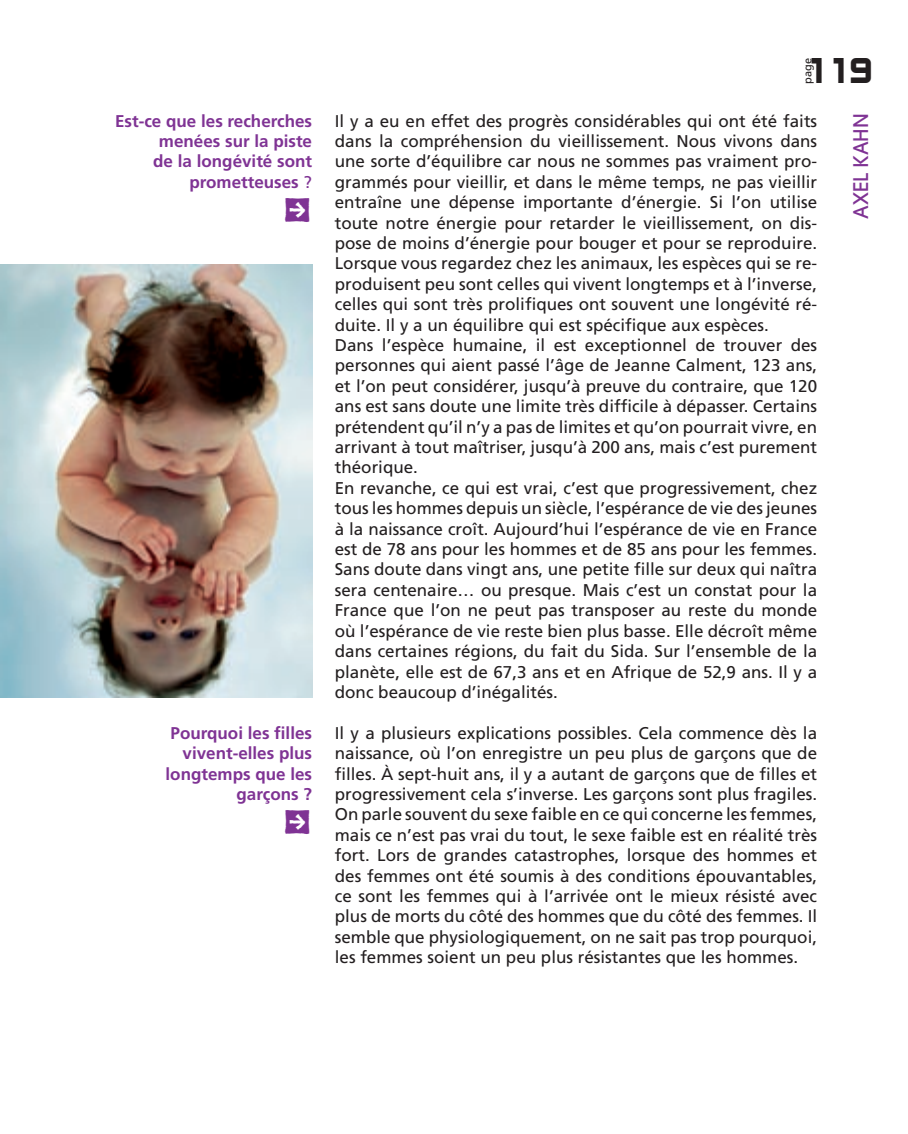
<style>
.page{position:relative;width:908px;height:1134px;background:#fff}
.page>*{position:absolute;margin:0;border:0;box-sizing:border-box;transform-origin:0 0}
.t1{font:48px "Kosmik Glyphs";color:#7f3394}
.t2{font:32px "Gondorf";color:#231f20}
.t3{font:500 20px "Avant Garde";color:#7f3394}
.t4{font:17px/20.4px "Frutiger";color:#231f20}
.t5{font:700 17px/20.4px "Frutiger";color:#7f3394;text-align:right}
.t6{font:11px "Frutiger";color:#231f20}
.s1{font-weight:400}
</style>
<div class="page">
<img style="left:0;top:264px;width:312px;height:433px">
<p class="t5" style="left:115px;top:110px;width:198px">Est-ce que les recherches menées sur la piste<br>de la longévité sont prometteuses <span class="s1">?</span></p>
<h1 class="t1" style="left:283px;top:185px;width:29px">2</h1>
<p class="t5" style="left:165px;top:722px;width:148px">Pourquoi les filles vivent-elles plus longtemps que les garçons ?</p>
<h1 class="t1" style="left:283px;top:798px;width:29px">2</h1>
<h2 class="t2" style="left:805px;top:49px;width:67px">119</h2>
<p class="t6" style="left:800px;top:84px;width:27px;rotate:-90deg">page</p>
<p class="t4" style="left:334px;top:110px;width:483px">Il y a eu en effet des progrès considérables qui ont été faits dans la compréhension du vieillissement. Nous vivons dans une sorte d’équilibre car nous ne sommes pas vraiment pro&shy;grammés pour vieillir, et dans le même temps, ne pas vieillir entraîne une dépense importante d’énergie. Si l’on utilise toute notre énergie pour retarder le vieillissement, on dis&shy;pose de moins d’énergie pour bouger et pour se reproduire.<br>Lorsque vous regardez chez les animaux, les espèces qui se re&shy;produisent peu sont celles qui vivent longtemps et à l’inverse, celles qui sont très prolifiques ont souvent une longévité ré&shy;duite. Il y a un équilibre qui est spécifique aux espèces.<br>Dans l’espèce humaine, il est exceptionnel de trouver des personnes qui aient passé l’âge de Jeanne Calment, 123 ans, et l’on peut considérer, jusqu’à preuve du contraire, que 120 ans est sans doute une limite très difficile à dépasser. Certains prétendent qu’il n’y a pas de limites et qu’on pourrait vivre, en arrivant à tout maîtriser, jusqu’à 200 ans, mais c’est purement théorique.<br>En revanche, ce qui est vrai, c’est que progressivement, chez tous les hommes depuis un siècle, l’espérance de vie des jeunes à la naissance croît. Aujourd’hui l’espérance de vie en France est de 78 ans pour les hommes et de 85 ans pour les femmes.<br>Sans doute dans vingt ans, une petite fille sur deux qui naîtra sera centenaire… ou presque. Mais c’est un constat pour la France que l’on ne peut pas transposer au reste du monde où l’espérance de vie reste bien plus basse. Elle décroît même dans certaines régions, du fait du Sida. Sur l’ensemble de la planète, elle est de 67,3 ans et en Afrique de 52,9 ans. Il y a donc beaucoup d’inégalités.</p>
<p class="t4" style="left:334px;top:722px;width:483px;text-align:justify">Il y a plusieurs explications possibles. Cela commence dès la naissance, où l’on enregistre un peu plus de garçons que de filles. à sept-huit ans, il y a autant de garçons que de filles et progressivement cela s’inverse. Les garçons sont plus fragiles.<br>On parle souvent du sexe faible en ce qui concerne les femmes, mais ce n’est pas vrai du tout, le sexe faible est en réalité très fort. Lors de grandes catastrophes, lorsque des hommes et des femmes ont été soumis à des conditions épouvantables, ce sont les femmes qui à l’arrivée ont le mieux résisté avec plus de morts du côté des hommes que du côté des femmes. Il semble que physiologiquement, on ne sait pas trop pourquoi, les femmes soient un peu plus résistantes que les hommes.</p>
<p class="t3" style="left:848px;top:219px;width:104px;rotate:-90deg">AXEL kahn</p>
</div>
